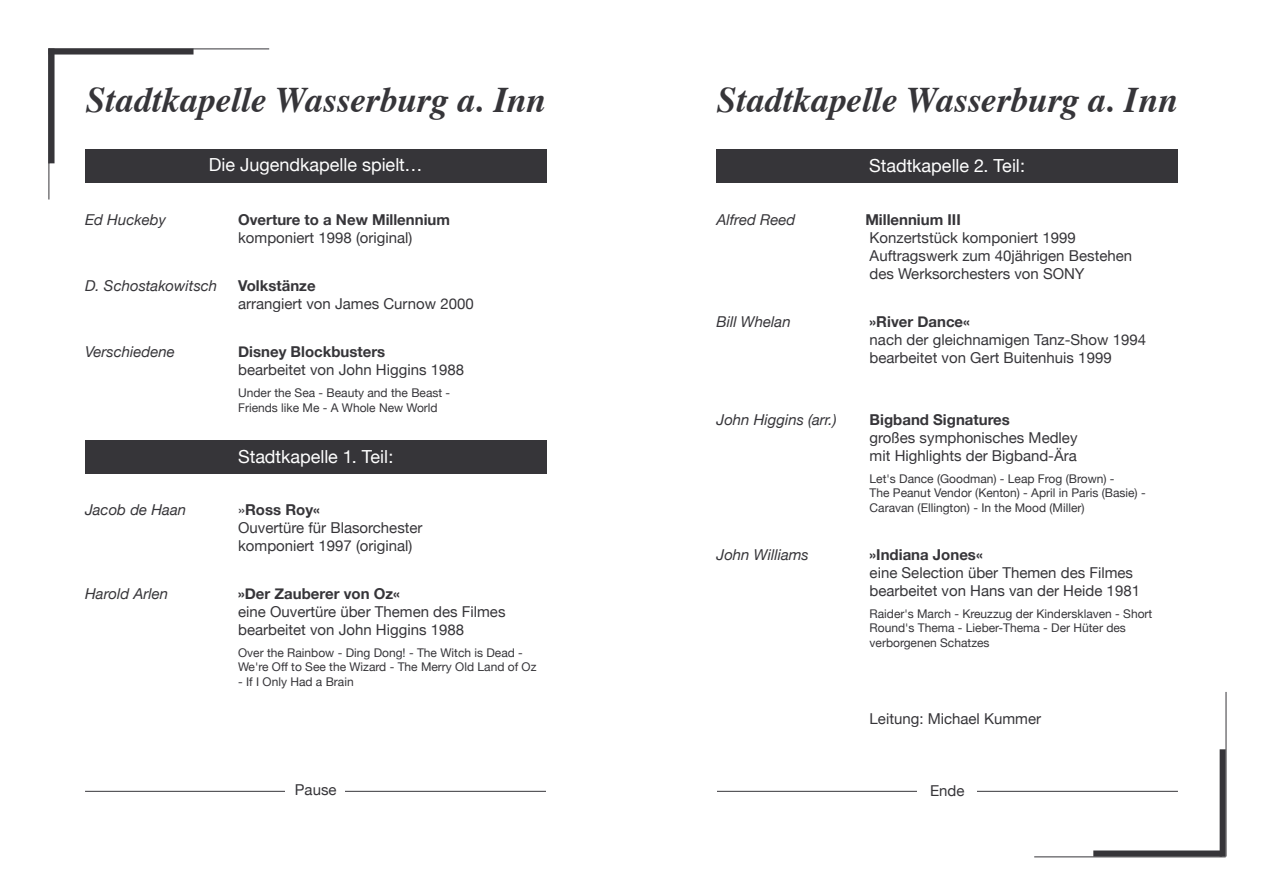
<style>
.page{position:relative;width:1263px;height:893px;background:#fff}
.page>*{position:absolute;margin:0;border:0;box-sizing:border-box;transform-origin:0 0}
.t1{font:italic 700 36px "Times";color:#363539}
.t2{font:18px "Helvetica Neue";color:#fff}
.t3{font:15px/18px "Helvetica Neue";color:#363539}
.t4{font:700 15px "Helvetica Neue";color:#363539}
.t5{font:italic 15px "Helvetica Neue";color:#363539}
.t6{font:12px/14.4px "Helvetica Neue";color:#363539}
.s1{font-weight:700}
</style>
<div class="page">
<div style="left:85px;top:440px;width:461px;height:34px;background:#363539"></div>
<div style="left:716px;top:149px;width:462px;height:34px;background:#363539"></div>
<div style="left:85px;top:149px;width:461px;height:34px;background:#363539"></div>
<hr style="left:49px;top:49px;width:220px;height:1px;background:#363539">
<hr style="left:49px;top:49px;width:1px;height:150px;background:#363539">
<div style="left:49px;top:49px;width:145px;height:6px;background:#363539"></div>
<hr style="left:1034px;top:856px;width:192px;height:1px;background:#363539">
<hr style="left:1226px;top:692px;width:1px;height:164px;background:#363539">
<div style="left:1220px;top:749px;width:6px;height:107px;background:#363539"></div>
<div style="left:1093px;top:850px;width:129px;height:6px;background:#363539"></div>
<div style="left:49px;top:49px;width:6px;height:114px;background:#363539"></div>
<hr style="left:85px;top:791px;width:1093px;height:1px;background:#363539">
<div style="left:285px;top:778px;width:59px;height:26px;background:#fff"></div>
<div style="left:546px;top:774px;width:170px;height:34px;background:#fff"></div>
<div style="left:917px;top:781px;width:60px;height:25px;background:#fff"></div>
<h1 class="t1" style="left:86px;top:77px;width:461px">Stadtkapelle Wasserburg a. Inn</h1>
<h1 class="t1" style="left:717px;top:77px;width:462px">Stadtkapelle Wasserburg a. Inn</h1>
<p class="t2" style="left:209px;top:154px;width:215px">Die Jugendkapelle spielt…</p>
<p class="t5" style="left:85px;top:211px;width:82px">Ed Huckeby</p>
<p class="t4" style="left:238px;top:211px;width:213px">Overture to a New Millennium</p>
<p class="t3" style="left:238px;top:229px;width:176px">komponiert 1998 (original)</p>
<p class="t5" style="left:85px;top:277px;width:134px">D. Schostakowitsch</p>
<p class="t4" style="left:238px;top:277px;width:79px">Volkstänze</p>
<p class="t3" style="left:238px;top:295px;width:237px">arrangiert von James Curnow 2000</p>
<p class="t5" style="left:85px;top:343px;width:91px">Verschiedene</p>
<p class="t4" style="left:238px;top:342px;width:149px">Disney Blockbusters</p>
<p class="t3" style="left:238px;top:360px;width:227px">bearbeitet von John Higgins 1988</p>
<p class="t6" style="left:238px;top:386px;width:214px">Under the Sea - Beauty and the Beast -<br>Friends like Me - A Whole New World</p>
<p class="t2" style="left:238px;top:446px;width:157px">Stadtkapelle 1. Teil:</p>
<p class="t5" style="left:85px;top:501px;width:103px">Jacob de Haan</p>
<p class="t3" style="left:238px;top:500px;width:186px">»<span class="s1">Ross Roy«<br></span>Ouvertüre für Blasorchester komponiert 1997 (original)</p>
<p class="t5" style="left:85px;top:584px;width:85px">Harold Arlen</p>
<p class="t4" style="left:238px;top:584px;width:163px">»Der Zauberer von Oz«</p>
<p class="t3" style="left:238px;top:602px;width:269px">eine Ouvertüre über Themen des Filmes bearbeitet von John Higgins 1988</p>
<p class="t6" style="left:238px;top:645px;width:300px">Over the Rainbow - Ding Dong! - The Witch is Dead -<br>We're Off to See the Wizard - The Merry Old Land of Oz</p>
<p class="t6" style="left:238px;top:674px;width:117px">- If I Only Had a Brain</p>
<p class="t2" style="left:869px;top:155px;width:157px">Stadtkapelle 2. Teil:</p>
<p class="t5" style="left:716px;top:210px;width:80px">Alfred Reed</p>
<p class="t4" style="left:865px;top:210px;width:97px">Millennium III</p>
<p class="t3" style="left:870px;top:228px;width:264px">Konzertstück komponiert 1999<br>Auftragswerk zum 40jährigen Bestehen des Werksorchesters von SONY</p>
<p class="t5" style="left:716px;top:312px;width:76px">Bill Whelan</p>
<p class="t4" style="left:870px;top:312px;width:102px">»River Dance«</p>
<p class="t3" style="left:870px;top:330px;width:278px">nach der gleichnamigen Tanz-Show 1994 bearbeitet von Gert Buitenhuis 1999</p>
<p class="t5" style="left:716px;top:410px;width:122px">John Higgins (arr.)</p>
<p class="t4" style="left:870px;top:410px;width:142px">Bigband Signatures</p>
<p class="t3" style="left:870px;top:428px;width:209px">großes symphonisches Medley mit Highlights der Bigband-Ära</p>
<p class="t6" style="left:870px;top:471px;width:278px">Let's Dance (Goodman) - Leap Frog (Brown) -<br>The Peanut Vendor (Kenton) - April in Paris (Basie) -<br>Caravan (Ellington) - In the Mood (Miller)</p>
<p class="t5" style="left:716px;top:545px;width:94px">John Williams</p>
<p class="t4" style="left:870px;top:545px;width:115px">»Indiana Jones«</p>
<p class="t3" style="left:870px;top:563px;width:272px">eine Selection über Themen des Filmes bearbeitet von Hans van der Heide 1981</p>
<p class="t6" style="left:870px;top:606px;width:284px">Raider's March - Kreuzzug der Kindersklaven - Short<br>Round's Thema - Lieber-Thema - Der Hüter des verborgenen Schatzes</p>
<p class="t3" style="left:295px;top:781px;width:43px">Pause</p>
<p class="t3" style="left:870px;top:710px;width:173px">Leitung: Michael Kummer</p>
<p class="t3" style="left:930px;top:782px;width:36px">Ende</p>
</div>
